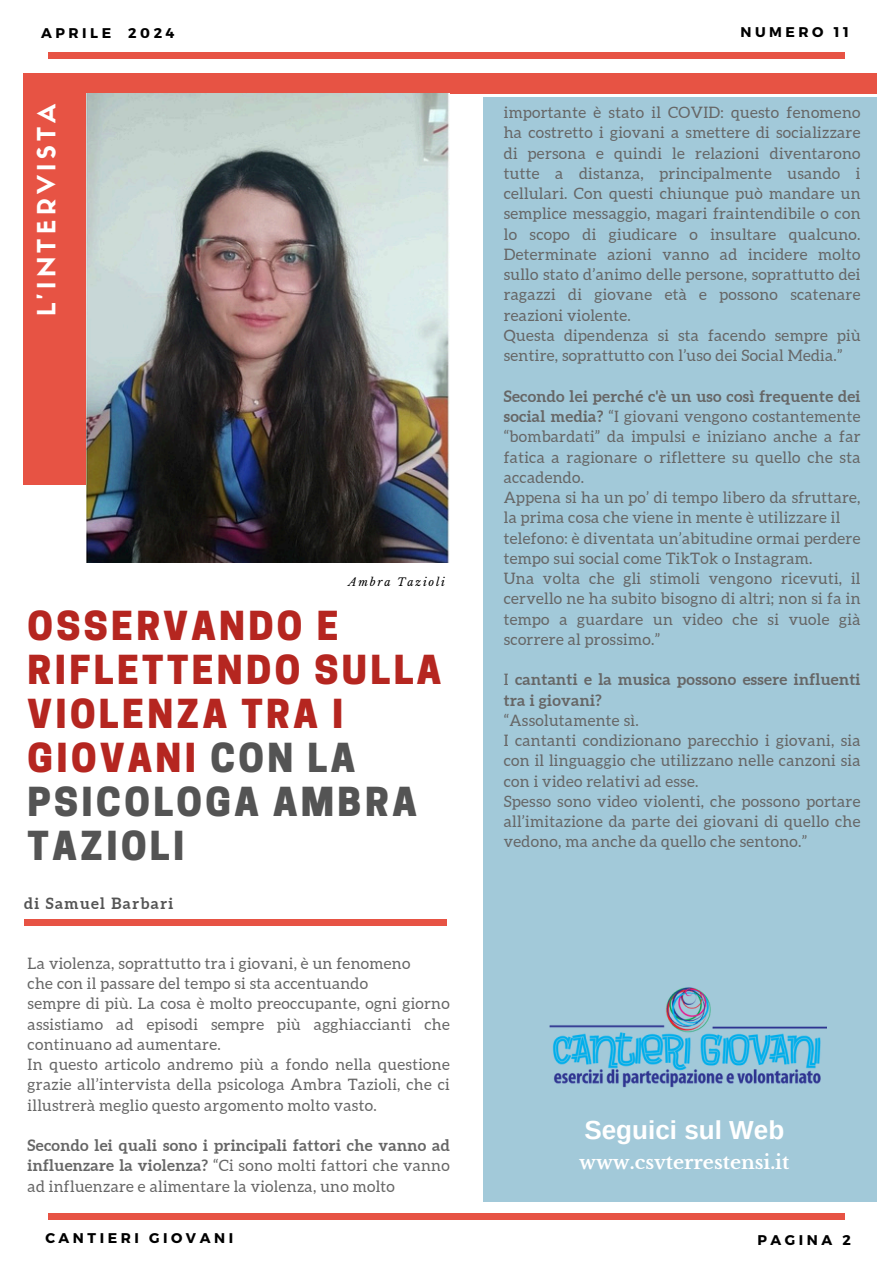
<style>
.page{position:relative;width:894px;height:1264px;background:#fff}
.page>*{position:absolute;margin:0;border:0;box-sizing:border-box;transform-origin:0 0}
.t1{font:800 37.5px/43.8px "Cooper Hewitt";letter-spacing:.09em;color:#b52620}
.t2{font:700 26.1px "Arimo";color:#fff}
.t3{font:24.6px "Sifonn Basic";letter-spacing:.18em;color:#fff}
.t4{font:700 18.9px "Libre Baskerville";color:#fff}
.t5{font:15.75px/20.2px "Aleo";letter-spacing:.02em;color:#666}
.t6{font:700 15.45px "Aleo";letter-spacing:.09em;color:#545454}
.t7{font:700 14.1px "Montserrat";letter-spacing:.25em;color:#000}
.t8{font:italic 10.95px "Libre Baskerville";letter-spacing:.16em;color:#000}
.s1{color:#545454}
.s2{font-weight:700}
</style>
<div class="page">
<div style="left:49px;top:52px;width:795px;height:7px;background:#e75344"></div>
<div style="left:23px;top:93px;width:63px;height:392px;background:#e75344"></div>
<div style="left:23px;top:73px;width:853px;height:21px;background:#e75344"></div>
<div style="left:49px;top:1213px;width:795px;height:6px;background:#e75344"></div>
<div style="left:24px;top:918px;width:422px;height:7px;background:#e75344"></div>
<div style="left:484px;top:97px;width:392px;height:1104px;background:#a2c9d9"></div>
<img style="left:86px;top:93px;width:363px;height:469px">
<img style="left:549px;top:987px;width:277px;height:101px">
<p class="t7" style="left:41px;top:24px;width:71px">APRILE</p>
<h1 class="t7" style="left:128px;top:24px;width:48px">2024</h1>
<h4 class="t7" style="left:740px;top:23px;width:110px">NUMERO 11</h4>
<h5 class="t3" style="left:37px;top:316px;width:214px;rotate:-90deg">L'INTERVISTA</h5>
<h6 class="t8" style="left:348px;top:575px;width:98px">Ambra Tazioli</h6>
<h5 class="t1" style="left:28px;top:609px;width:415px">OSSERVANDO E<br>RIFLETTENDO SULLA<br>VIOLENZA TRA I<br>GIOVANI <span class="s1">CON LA<br>PSICOLOGA AMBRA<br>TAZIOLI</span></h5>
<h5 class="t6" style="left:24px;top:894px;width:150px">di Samuel Barbari</h5>
<h5 class="t5" style="left:503px;top:102px;width:358px">importante è stato il COVID: questo fenomeno ha costretto i giovani a smettere di socializzare di persona e quindi le relazioni diventarono tutte a distanza, principalmente usando i cellulari. Con questi chiunque può mandare un semplice messaggio, magari fraintendibile o con lo scopo di giudicare o insultare qualcuno.<br>Determinate azioni vanno ad incidere molto sullo stato d’animo delle persone, soprattutto dei ragazzi di giovane età e possono scatenare reazioni violente.<br>Questa dipendenza si sta facendo sempre più sentire, soprattutto con l’uso dei Social Media.”</h5>
<p class="t5" style="left:503px;top:386px;width:358px"><span class="s2">Secondo lei perché c'è un uso così frequente dei social media?</span> “I giovani vengono costantemente “bombardati” da impulsi e iniziano anche a far fatica a ragionare o riflettere su quello che sta accadendo.<br>Appena si ha un po’ di tempo libero da sfruttare, la prima cosa che viene in mente è utilizzare il telefono: è diventata un’abitudine ormai perdere tempo sui social come TikTok o Instagram.<br>Una volta che gli stimoli vengono ricevuti, il cervello ne ha subito bisogno di altri; non si fa in tempo a guardare un video che si vuole già scorrere al prossimo.”</p>
<h3 class="t5" style="left:503px;top:669px;width:358px">I <span class="s2">cantanti e la musica possono essere influenti tra i giovani?<br></span>“Assolutamente sì.<br>I cantanti condizionano parecchio i giovani, sia con il linguaggio che utilizzano nelle canzoni sia con i video relativi ad esse.<br>Spesso sono video violenti, che possono portare all’imitazione da parte dei giovani di quello che vedono, ma anche da quello che sentono.”</h3>
<h6 class="t5" style="left:28px;top:953px;width:423px">La violenza, soprattutto tra i giovani, è un fenomeno<br>che con il passare del tempo si sta accentuando<br>sempre di più. La cosa è molto preoccupante, ogni giorno assistiamo ad episodi sempre più agghiaccianti che continuano ad aumentare.<br>In questo articolo andremo più a fondo nella questione grazie all’intervista della psicologa Ambra Tazioli, che ci illustrerà meglio questo argomento molto vasto.</h6>
<h6 class="t5" style="left:28px;top:1135px;width:423px;text-align:justify"><span class="s2">Secondo lei quali sono i principali fattori che vanno ad influenzare la violenza?</span> “Ci sono molti fattori che vanno ad influenzare e alimentare la violenza, uno molto</h6>
<h2 class="t7" style="left:45px;top:1228px;width:189px">CANTIERI GIOVANI</h2>
<p class="t7" style="left:757px;top:1230px;width:95px">PAGINA 2</p>
<h6 class="t2" style="left:584px;top:1115px;width:201px">Seguici sul Web</h6>
<h6 class="t4" style="left:579px;top:1150px;width:211px">www.csvterrestensi.it</h6>
</div>
